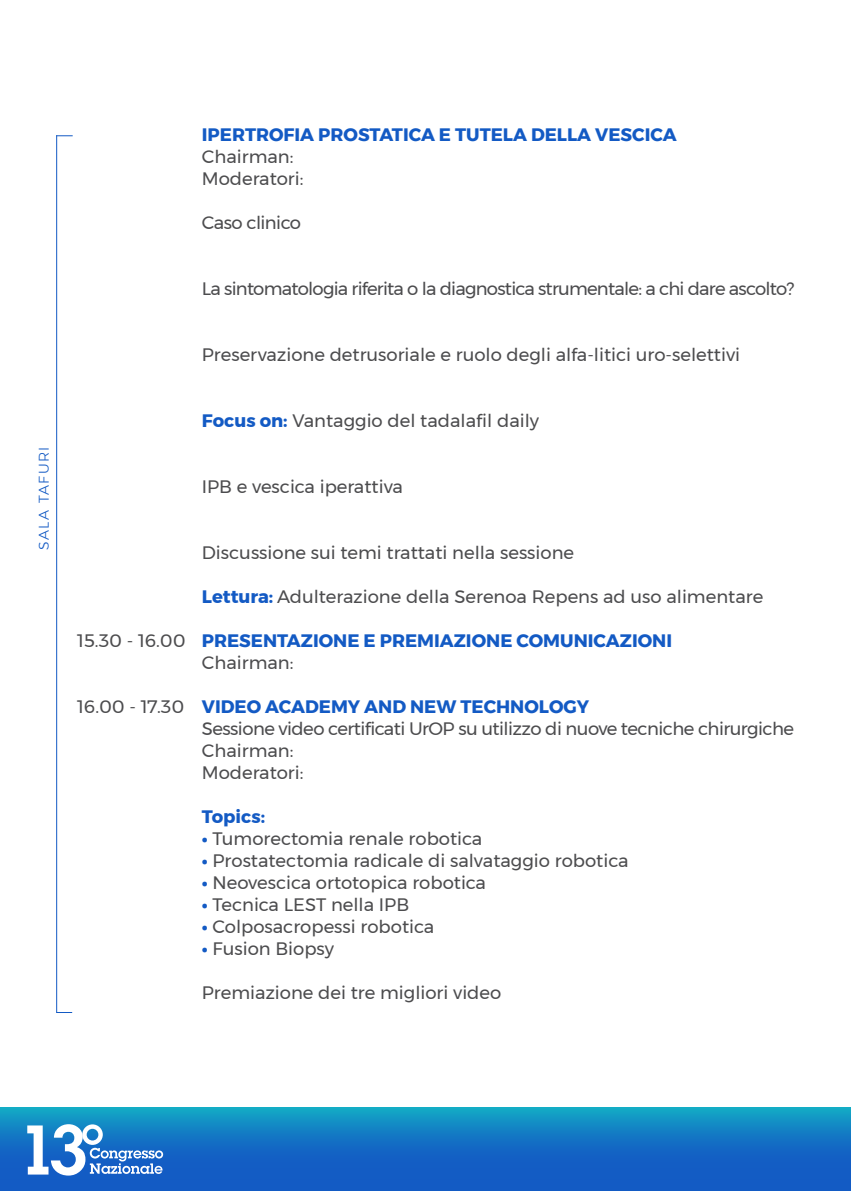
<style>
.page{position:relative;width:851px;height:1191px;background:#fff}
.page>*{position:absolute;margin:0;border:0;box-sizing:border-box;transform-origin:0 0}
.t1{font:18px/22px "Montserrat";color:#4c4c4e}
.t2{font:700 18px "Montserrat";color:#135ac4}
.t3{font:18px/22px "Montserrat";letter-spacing:-.03em;color:#4c4c4e}
.t4{font:18px "Montserrat";letter-spacing:-.04em;color:#4c4c4e}
.t5{font:300 14px "Montserrat";letter-spacing:.1em;color:#135ac4}
.s1{font-weight:700;color:#135ac4}
</style>
<div class="page">
<svg style="left:0;top:1107px;width:850px;height:84px;background:#1372c4"></svg>
<hr style="left:56px;top:136px;width:1px;height:876px;background:#135ac4">
<svg style="left:57px;top:135px;width:15px;height:1px"></svg>
<svg style="left:57px;top:1012px;width:15px;height:1px"></svg>
<svg style="left:27px;top:1124px;width:136px;height:51px"></svg>
<p class="t5" style="left:33px;top:549px;width:105px;rotate:-90deg">SALA TAFURI</p>
<p class="t2" style="left:202px;top:120px;width:476px">IPERTROFIA PROSTATICA E TUTELA DELLA VESCICA</p>
<p class="t1" style="left:202px;top:146px;width:103px">Chairman:<br>Moderatori:</p>
<p class="t3" style="left:202px;top:212px;width:101px">Caso clinico</p>
<p class="t4" style="left:202px;top:275px;width:594px">La sintomatologia riferita o la diagnostica strumentale: a chi dare ascolto?</p>
<p class="t1" style="left:202px;top:344px;width:539px">Preservazione detrusoriale e ruolo degli alfa-litici uro-selettivi</p>
<p class="t1" style="left:202px;top:410px;width:339px"><span class="s1">Focus on:</span> Vantaggio del tadalafil daily</p>
<p class="t1" style="left:202px;top:476px;width:203px">IPB e vescica iperattiva</p>
<p class="t1" style="left:77px;top:630px;width:110px">15.30 - 16.00</p>
<p class="t1" style="left:77px;top:696px;width:108px">16.00 - 17.30</p>
<p class="t1" style="left:202px;top:542px;width:374px">Discussione sui temi trattati nella sessione</p>
<p class="t1" style="left:202px;top:586px;width:563px"><span class="s1">Lettura:</span> Adulterazione della Serenoa Repens ad uso alimentare</p>
<p class="t2" style="left:202px;top:626px;width:471px">PRESENTAZIONE E PREMIAZIONE COMUNICAZIONI</p>
<p class="t1" style="left:202px;top:651px;width:93px">Chairman:</p>
<p class="t2" style="left:202px;top:692px;width:388px">VIDEO ACADEMY AND NEW TECHNOLOGY</p>
<p class="t3" style="left:202px;top:717px;width:593px">Sessione video certificati UrOP su utilizzo di nuove tecniche chirurgiche<br>Chairman:<br>Moderatori:</p>
<p class="t1" style="left:202px;top:805px;width:428px"><span class="s1">Topics:<br>∙</span> Tumorectomia renale robotica<br><span class="s1">∙</span> Prostatectomia radicale di salvataggio robotica <span class="s1">∙</span> Neovescica ortotopica robotica<br><span class="s1">∙</span> Tecnica LEST nella IPB<br><span class="s1">∙</span> Colposacropessi robotica<br><span class="s1">∙</span> Fusion Biopsy</p>
<p class="t1" style="left:202px;top:981px;width:301px">Premiazione dei tre migliori video</p>
</div>
